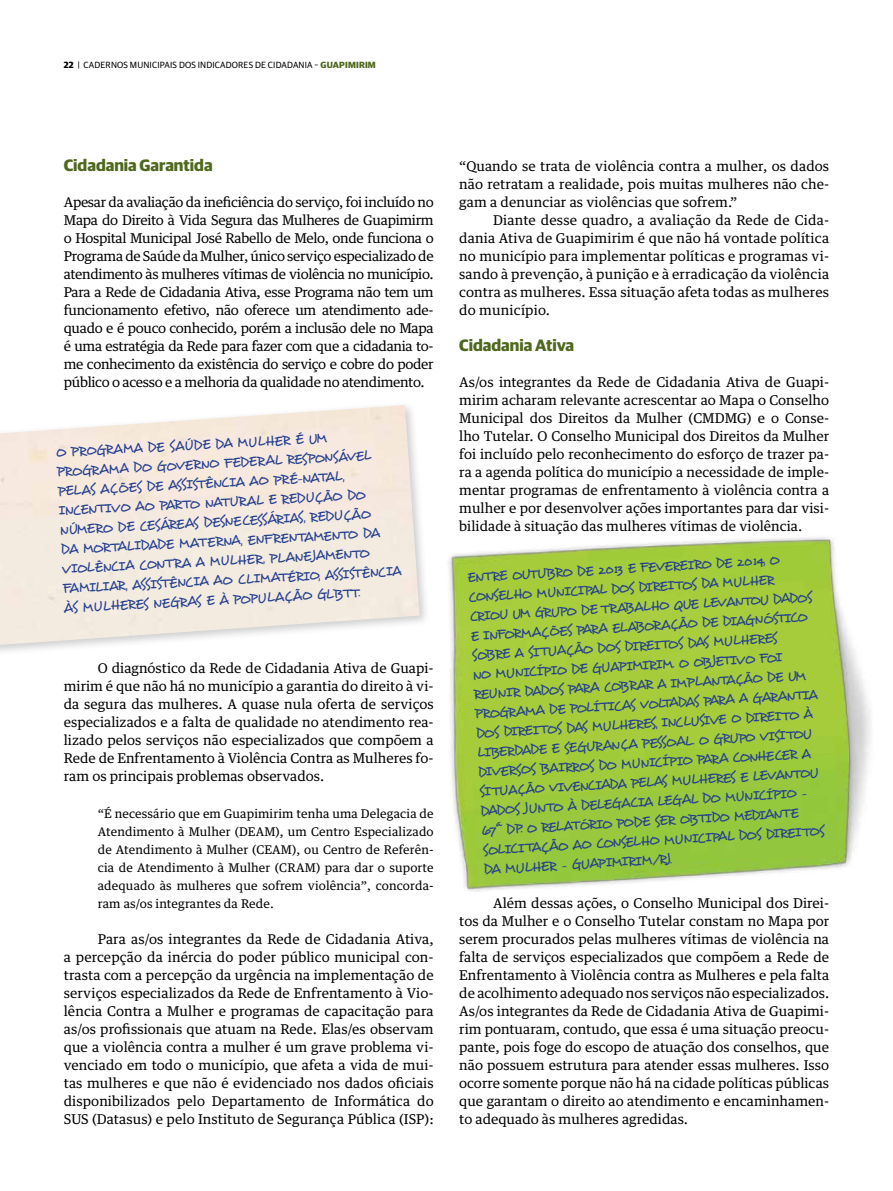
<style>
.page{position:relative;width:893px;height:1191px;background:#fff}
.page>*{position:absolute;margin:0;border:0;box-sizing:border-box;transform-origin:0 0}
.t1{font:700 16.5px "Guardian Sans";color:#4f681e}
.t2{font:13.5px/18px "Guardian Text Egyp";color:#000;text-align:justify}
.t3{font:13.5px/19.5px "Desyrel";color:#25408f}
.t4{font:12px/18px "Guardian Text Egyp";letter-spacing:.01em;color:#000;text-align:justify}
.t5{font:9px "Guardian Sans";letter-spacing:.02em;color:#000}
.s1{font-weight:700}
.s2{font-weight:700;color:#4f681e}
</style>
<div class="page">
<img style="left:448px;top:537px;width:423px;height:355px">
<svg style="left:496px;top:822px;width:6px;height:4px"></svg>
<p class="t5" style="left:64px;top:58px;width:282px"><span class="s1">22</span> | CADERNOS MUNICIPAIS DOS I NDICADORES DE CIDADANIA – <span class="s2">GUAPIMIRIM</span></p>
<p class="t1" style="left:64px;top:153px;width:150px">Cidadania Garantida</p>
<p class="t2" style="left:64px;top:191px;width:371px">Apesar da avaliação da ineficiência do serviço, foi incluído no Mapa do Direito à Vida Segura das Mulheres de Guapimirm o Hospital Municipal José Rabello de Melo, onde funciona o Programa de Saúde da Mulher, único serviço especializado de atendimento às mulheres vítimas de violência no município.<br>Para a Rede de Cidadania Ativa, esse Programa não tem um funcionamento efetivo, não oferece um atendimento ade&shy;quado e é pouco conhecido, porém a inclusão dele no Mapa é uma estratégia da Rede para fazer com que a cidadania to&shy;me conhecimento da existência do serviço e cobre do poder público o acesso e a melhoria da qualidade no atendimento.</p>
<p class="t3" style="left:55px;top:442px;width:340px;rotate:-3deg">O Pr ograma de Saúde da Mulher é um programa do governo federal responsável pelas ações de assistênc ia ao pré-natal, incentivo ao parto natural e redução do número de cesáreas desnecessárias, redução<br>da mor talidade materna, enfr entamento da violência contra a mulher, planejamento familiar, assistência ao climatério, assistência às mulheres negras e à população GLBTT</p>
<p class="t2" style="left:64px;top:658px;width:371px;text-align:left;text-indent:34px">O diagnóstico da Rede de Cidadania Ativa de Guapi&shy;mirim é que não há no município a garantia do direito à vi&shy;da segura das mulheres. A quase nula oferta de serviços especializados e a falta de qualidade no atendimento rea&shy;lizado pelos serviços não especializados que compõem a Rede de Enfrentamento à Violência Contra as Mulheres fo&shy;ram os principais problemas observados.</p>
<p class="t4" style="left:98px;top:803px;width:337px">“É necessário que em Guapimirim tenha uma Delegacia de Atendimento à Mulher (DEAM), um Centro Especializado de Atendimento à Mulher (CEAM), ou Centro de Referên&shy;cia de Atendimento à Mulher (Cram</p>
<p class="t4" style="left:98px;top:857px;width:337px;text-indent:218px">) para dar o suporte adequado às mulheres que sofrem violência”, concorda&shy;ram as/os integrantes da Rede.</p>
<p class="t2" style="left:64px;top:928px;width:371px;text-indent:34px">Para as/os integrantes da Rede de Cidadania Ativa, a percepção da inércia do poder público municipal con&shy;trasta com a percepção da urgência na implementação de serviços especializados da Rede de Enfrentamento à Vio&shy;lência Contra a Mulher e programas de capacitação para as/os profissionais que atuam na Rede. Elas/es observam que a violência contra a mulher é um grave problema vi&shy;venciado em todo o município, que afeta a vida de mui&shy;tas mulheres e que não é evidenciado nos dados oficiais disponibilizados pelo Departamento de Informática do SUS (Datasus) e pelo Instituto de Segurança Pública (ISP):</p>
<p class="t2" style="left:459px;top:156px;width:371px">“Quando se trata de violência contra a mulher, os dados não retratam a realidade, pois muitas mulheres não che&shy;gam a denunciar as violências que sofrem.”</p>
<p class="t2" style="left:459px;top:210px;width:371px;text-indent:34px">Diante desse quadro, a avaliação da Rede de Cida&shy;dania Ativa de Guapimirim é que não há vontade política no município para implementar políticas e programas vi&shy;sando à prevenção, à punição e à erradicação da violência contra as mulheres. Essa situação afeta todas as mulheres do município.</p>
<p class="t1" style="left:459px;top:333px;width:116px">Cidadania Ativa</p>
<p class="t2" style="left:459px;top:372px;width:371px">As/os integrantes da Rede de Cidadania Ativa de Guapi&shy;mirim acharam relevante acrescentar ao Mapa o Conselho Municipal dos Direitos da Mulher (CMDMG) e o Conse&shy;lho Tutelar. O Conselho Municipal dos Direitos da Mulher foi incluído pelo reconhecimento do esforço de trazer pa&shy;ra a agenda política do município a necessidade de imple&shy;mentar programas de enfrentamento à violência contra a mulher e por desenvolver ações importantes para dar visi&shy;bilidade à situação das mulheres vítimas de violência.</p>
<p class="t3" style="left:466px;top:567px;width:346px;rotate:-3deg">Entre outubro de 2013 e fevereiro de 2014, o Conselho Munic ipal dos Direi tos da Mulher<br>cr iou um grupo de trabalho que levantou dados e informações para elaboração de diagnóstico sobre a situação dos Direitos das Mulheres<br>no município de Guapimirim. O objetivo foi reunir dados para cobrar a implantação de um programa de polí tic as voltadas para a garantia dos Direi tos das Mulheres, inclusive o direi to à liberdade e segurança pessoal. O grupo visi tou diversos bairr os do município para conhecer a si tuação vivenciada pelas mulheres e levantou dados junto à Delegacia Legal do município – 67</p>
<p class="t3" style="left:481px;top:820px;width:344px;text-indent:25px;rotate:-3deg">DP . O Relatório pode ser obtido mediante solic i tação ao Conselho Munic ipal dos Direi tos da Mulher – Guapimirim/RJ.</p>
<p class="t2" style="left:459px;top:892px;width:371px;text-indent:34px">Além dessas ações, o Conselho Municipal dos Direi&shy;tos da Mulher e o Conselho Tutelar constam no Mapa por serem procurados pelas mulheres vítimas de violência na falta de serviços especializados que compõem a Rede de Enfrentamento à Violência contra as Mulheres e pela falta de acolhimento adequado nos serviços não especializados.<br>As/os integrantes da Rede de Cidadania Ativa de Guapimi&shy;rim pontuaram, contudo, que essa é uma situação preocu&shy;pante, pois foge do escopo de atuação dos conselhos, que não possuem estrutura para atender essas mulheres. Isso ocorre somente porque não há na cidade políticas públicas que garantam o direito ao atendimento e encaminhamen&shy;to adequado às mulheres agredidas.</p>
</div>
